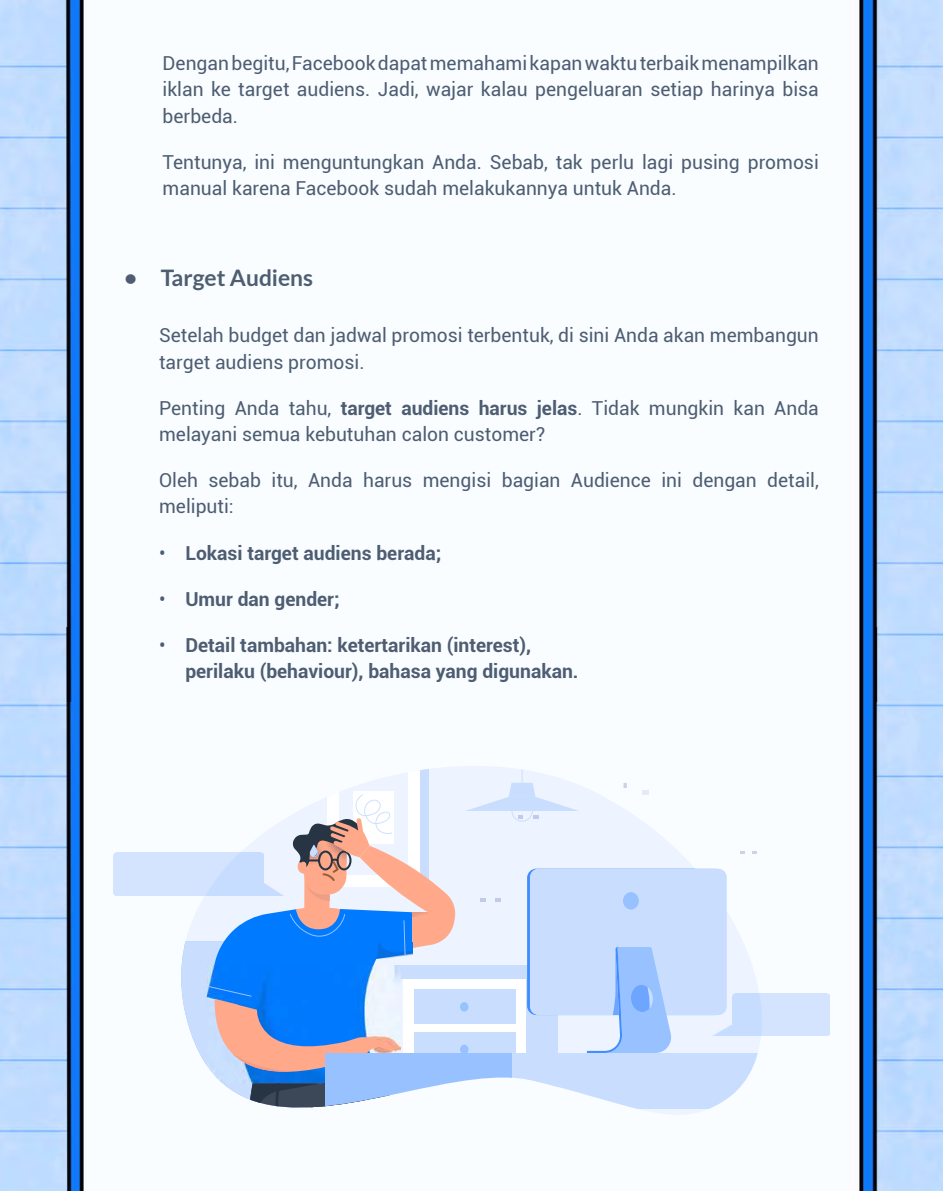
<style>
.page{position:relative;width:943px;height:1191px;background:#fff}
.page>*{position:absolute;margin:0;border:0;box-sizing:border-box;transform-origin:0 0}
.t1{font:700 22.75px "Lato";color:#4e5d72}
.t2{font:19.25px/26.2px "Roboto";color:#4e5d72}
.t3{font:700 19.25px/26.2px "Roboto";color:#4e5d72}
.s1{font-weight:700}
.s2{font-weight:400}
</style>
<div class="page">
<img style="left:0;top:701px;width:943px;height:490px">
<img style="left:0;top:0;width:943px;height:701px">
<svg style="left:579px;top:766px;width:194px;height:366px"></svg>
<div style="left:530px;top:868px;width:196px;height:147px;background:#c9deff;border-radius:8px"></div>
<div style="left:623px;top:892px;width:16px;height:17px;background:#97c1ff;border-radius:50%"></div>
<svg style="left:587px;top:947px;width:86px;height:106px"></svg>
<svg style="left:579px;top:1053px;width:194px;height:55px;fill:#c9deff"></svg>
<div style="left:595px;top:1108px;width:7px;height:24px;background:#f9fdff"></div>
<svg style="left:151px;top:766px;width:428px;height:366px"></svg>
<svg style="left:642px;top:790px;width:6px;height:5px"></svg>
<svg style="left:623px;top:783px;width:4px;height:5px"></svg>
<svg style="left:740px;top:851px;width:4px;height:3px"></svg>
<svg style="left:752px;top:851px;width:4px;height:3px"></svg>
<img style="left:114px;top:852px;width:150px;height:43px">
<img style="left:260px;top:883px;width:23px;height:12px">
<img style="left:732px;top:993px;width:97px;height:42px">
<img style="left:713px;top:1024px;width:23px;height:11px">
<p class="t2" style="left:163px;top:50px;width:657px;text-align:justify">Dengan begitu, Facebook dapat memahami kapan waktu terbaik menampilkan iklan ke target audiens. Jadi, wajar kalau pengeluaran setiap harinya bisa berbeda.</p>
<p class="t2" style="left:163px;top:148px;width:657px">Tentunya, ini menguntungkan Anda. Sebab, tak perlu lagi pusing promosi manual karena Facebook sudah melakukannya untuk Anda.</p>
<p class="t1" style="left:124px;top:265px;width:191px">• Target Audiens</p>
<p class="t2" style="left:159px;top:322px;width:661px">Setelah budget dan jadwal promosi terbentuk, di sini Anda akan membangun target audiens promosi.</p>
<p class="t2" style="left:159px;top:394px;width:661px">Penting Anda tahu, <span class="s1">target audiens harus jelas</span>. Tidak mungkin kan Anda melayani semua kebutuhan calon customer?</p>
<p class="t2" style="left:159px;top:466px;width:661px">Oleh sebab itu, Anda harus mengisi bagian Audience ini dengan detail, meliputi:</p>
<p class="t3" style="left:159px;top:539px;width:283px"><span class="s2">•</span> Lokasi target audiens berada;</p>
<p class="t3" style="left:159px;top:585px;width:182px"><span class="s2">•</span> Umur dan gender;</p>
<p class="t3" style="left:185px;top:631px;width:394px;text-indent:-26px"><span class="s2">•</span> Detail tambahan: ketertarikan (interest), perilaku (behaviour), bahasa yang digunakan.</p>
</div>
